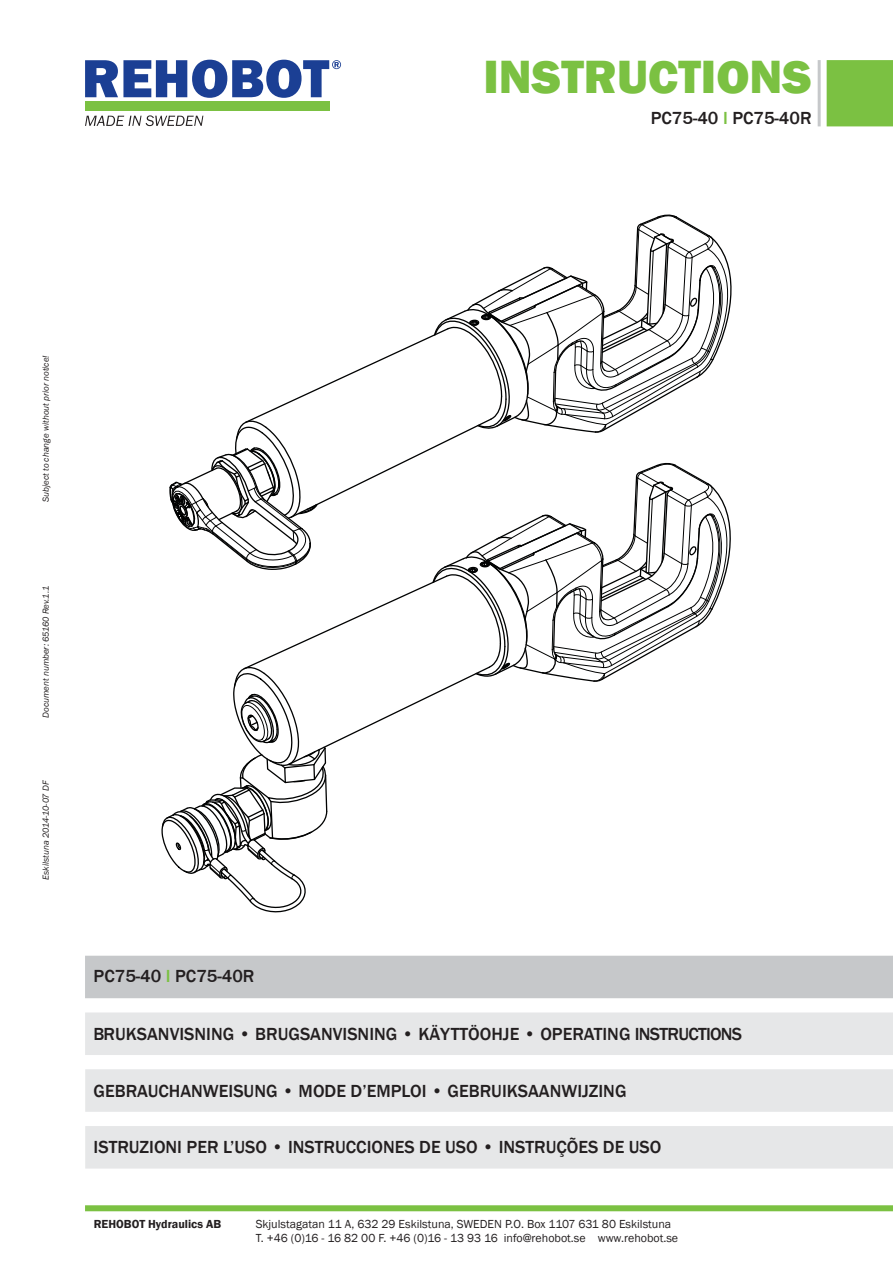
<style>
.page{position:relative;width:893px;height:1263px;background:#fff}
.page>*{position:absolute;margin:0;border:0;box-sizing:border-box;transform-origin:0 0}
.t1{font:800 48px "Franklin Gothic";color:#7bc142}
.t2{font:500 18px "Franklin Gothic";color:#231f20}
.t3{font:12px/14.4px "Franklin Gothic";color:#231f20}
.t4{font:600 12px "Franklin Gothic";color:#231f20}
.t5{font:italic 9px "Franklin Gothic";color:#231f20}
.s1{color:#7bc142}
</style>
<div class="page">
<div style="left:85px;top:102px;width:244px;height:9px;background:#7bc142"></div>
<svg style="left:85px;top:115px;width:118px;height:11px"></svg>
<svg style="left:85px;top:60px;width:256px;height:38px"></svg>
<div style="left:827px;top:61px;width:65px;height:65px;background:#7bc142"></div>
<div style="left:827px;top:60px;width:66px;height:66px;border:2px solid #7bc142"></div>
<hr style="left:818px;top:60px;width:3px;height:66px;background:#c6c8ca">
<div style="left:85px;top:1069px;width:808px;height:43px;background:#e6e7e8"></div>
<div style="left:85px;top:1012px;width:808px;height:43px;background:#e6e7e8"></div>
<div style="left:85px;top:956px;width:808px;height:42px;background:#c6c8ca"></div>
<div style="left:85px;top:1126px;width:808px;height:43px;background:#e6e7e8"></div>
<div style="left:85px;top:1205px;width:808px;height:6px;background:#7bc142"></div>
<svg style="left:161px;top:214px;width:571px;height:699px"></svg>
<h1 class="t1" style="left:483px;top:49px;width:330px">INSTRUCTIONS</h1>
<p class="t2" style="left:651px;top:108px;width:162px">PC75-40 <span class="s1">I</span> PC75-40R</p>
<p class="t5" style="left:41px;top:502px;width:148px;rotate:-90deg">Subject to change without prior notice!</p>
<p class="t5" style="left:41px;top:718px;width:133px;rotate:-90deg">Document number: 65160 Rev.1.1</p>
<p class="t5" style="left:41px;top:880px;width:101px;rotate:-90deg">Eskilstuna 2014-10-07 DF</p>
<p class="t2" style="left:94px;top:966px;width:162px">PC75-40 <span class="s1">I</span> PC75-40R</p>
<p class="t2" style="left:94px;top:1024px;width:650px">BRUKSANVISNING • BRUGSANVISNING • KÄYTTÖOHJE • OPERATING INSTRUCTIONS</p>
<p class="t2" style="left:94px;top:1080px;width:534px">GEBRAUCHANWEISUNG • MODE D’EMPLOI • GEBRUIKSAANWIJZING</p>
<p class="t2" style="left:94px;top:1136px;width:569px">ISTRUZIONI PER L’USO • INSTRUCCIONES DE USO • INSTRUÇÕES DE USO</p>
<p class="t4" style="left:94px;top:1217px;width:129px">REHOBOT Hydraulics AB</p>
<p class="t3" style="left:256px;top:1216px;width:424px">Skjulstagatan 11 A, 632 29 Eskilstuna, SWEDEN P.O. Box 1107 631 80 Eskilstuna<br>T. +46 (0)16 - 16 82 00 F. +46 (0)16 - 13 93 16 info@rehobot.se www.rehobot.se</p>
</div>
